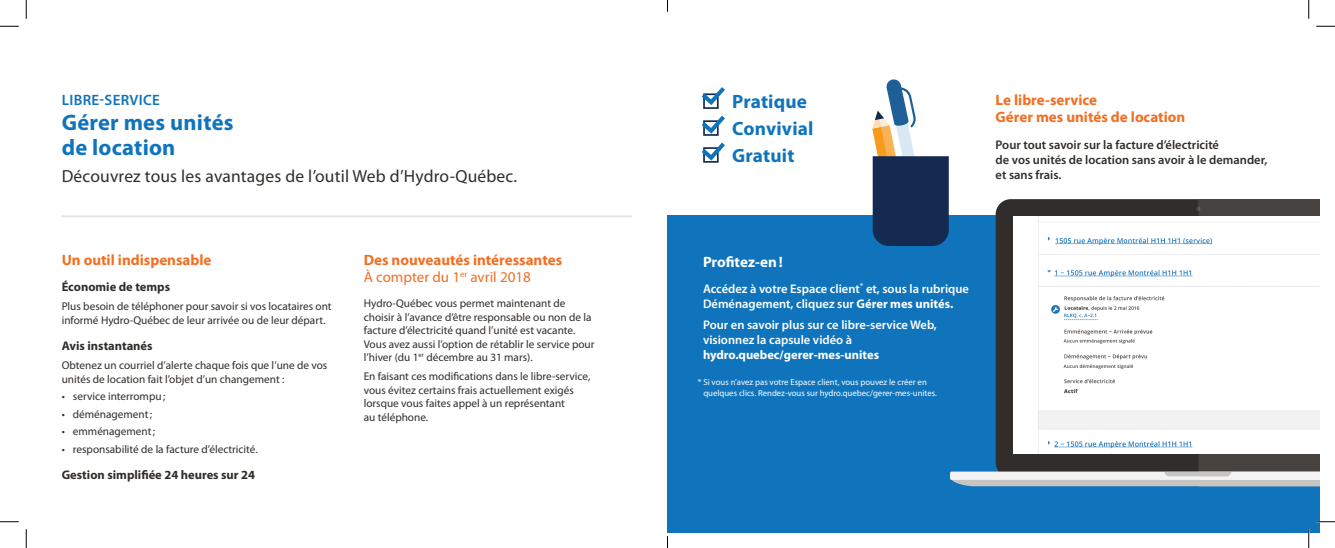
<style>
.page{position:relative;width:1335px;height:548px;background:#fff}
.page>*{position:absolute;margin:0;border:0;box-sizing:border-box;transform-origin:0 0}
.t1{font:700 22.5px/25px "Myriad Pro";letter-spacing:.01em;color:#1074bc}
.t2{font:700 19.25px "Myriad Pro";letter-spacing:.01em;color:#1074bc}
.t3{font:17.5px "Myriad Pro";letter-spacing:.01em;color:#312d2a}
.sous-titre{font:700 15px/17.5px "Myriad Pro";color:#f36e21}
.t4{font:600 15px "Myriad Pro";letter-spacing:.02em;color:#1074bc}
.sous-titre-2{font:700 15px "Myriad Pro";color:#fff}
.t5{font:600 12.5px/15px "Myriad Pro";color:#fff}
.t6{font:600 12.5px/15px "Myriad Pro";color:#312d2a}
.t7{font:700 12.5px "Myriad Pro";color:#312d2a}
.t8{font:11.25px/13.5px "Myriad Pro";color:#312d2a}
.t9{font:8.75px/10.5px "Myriad Pro";color:#fff}
.s1{font-weight:400}
.s2{font-weight:700}
</style>
<div class="page">
<div style="left:668px;top:215px;width:652px;height:317px;background:#1074bc"></div>
<hr style="left:62px;top:215px;width:570px;height:2px;background:#e2e2e2">
<svg style="left:872px;top:79px;width:77px;height:167px"></svg>
<div style="left:996px;top:199px;width:202px;height:272px;background:#312d2a"></div>
<div style="left:1198px;top:199px;width:122px;height:272px;background:#47423e"></div>
<svg style="left:1196px;top:206px;width:5px;height:5px"></svg>
<svg style="left:950px;top:471px;width:370px;height:15px;background:#d5d6d6"></svg>
<img style="left:1013px;top:216px;width:307px;height:237px">
<svg style="left:702px;top:87px;width:23px;height:76px"></svg>
<svg style="left:0;top:25px;width:19px;height:2px"></svg>
<svg style="left:1316px;top:25px;width:19px;height:2px"></svg>
<svg style="left:0;top:521px;width:19px;height:1px"></svg>
<svg style="left:1316px;top:520px;width:19px;height:2px"></svg>
<svg style="left:25px;top:0;width:2px;height:19px"></svg>
<svg style="left:25px;top:529px;width:2px;height:19px"></svg>
<svg style="left:1308px;top:0;width:2px;height:19px"></svg>
<svg style="left:1308px;top:529px;width:2px;height:19px"></svg>
<svg style="left:667px;top:536px;width:1px;height:12px"></svg>
<p class="t4" style="left:62px;top:91px;width:100px">LIBRE-SERVICE</p>
<p class="t1" style="left:62px;top:110px;width:173px">Gérer mes unités de location</p>
<p class="t3" style="left:62px;top:166px;width:457px">Découvrez tous les avantages de l’outil Web d’Hydro-Québec.</p>
<p class="t2" style="left:732px;top:91px;width:76px">Pratique</p>
<p class="t2" style="left:732px;top:118px;width:83px">Convivial</p>
<p class="t2" style="left:732px;top:145px;width:64px">Gratuit</p>
<p class="sous-titre" style="left:996px;top:91px;width:191px">Le libre-service<br>Gérer mes unités de location</p>
<p class="t6" style="left:996px;top:137px;width:273px">Pour tout savoir sur la facture d’électricité<br>de vos unités de location sans avoir à le demander, et sans frais.</p>
<p class="sous-titre" style="left:62px;top:251px;width:151px">Un outil indispensable</p>
<p class="t7" style="left:62px;top:280px;width:110px">Économie de temps</p>
<p class="t8" style="left:62px;top:300px;width:272px">Plus besoin de téléphoner pour savoir si vos locataires ont informé Hydro-Québec de leur arrivée ou de leur départ.</p>
<p class="t7" style="left:62px;top:338px;width:92px">Avis instantanés</p>
<p class="t8" style="left:62px;top:358px;width:267px">Obtenez un courriel d’alerte chaque fois que l’une de vos unités de location fait l’objet d’un changement :</p>
<p class="t8" style="left:62px;top:389px;width:105px">• service interrompu;</p>
<p class="t8" style="left:62px;top:407px;width:92px">• déménagement;</p>
<p class="t8" style="left:62px;top:424px;width:95px">• emménagement;</p>
<p class="t8" style="left:62px;top:442px;width:198px">• responsabilité de la facture d’électricité.</p>
<p class="t7" style="left:62px;top:467px;width:195px">Gestion simplifiée 24 heures sur 24</p>
<p class="sous-titre" style="left:364px;top:251px;width:200px">Des nouveautés intéressantes<br><span class="s1">À compter du 1</span><sup>er</sup> <span class="s1">avril 2018</span></p>
<p class="t8" style="left:364px;top:296px;width:232px">Hydro-Québec vous permet maintenant de choisir à l’avance d’être responsable ou non de la facture d’électricité quand l’unité est vacante.<br>Vous avez aussi l’option de rétablir le service pour l’hiver (du 1<sup>er</sup> décembre au 31 mars).</p>
<p class="t8" style="left:364px;top:370px;width:228px">En faisant ces modifications dans le libre-service, vous évitez certains frais actuellement exigés lorsque vous faites appel à un représentant<br>au téléphone.</p>
<p class="t9" style="left:703px;top:377px;width:235px;text-indent:-5px">* Si vous n’avez pas votre Espace client, vous pouvez le créer en quelques clics. Rendez-vous sur hydro.quebec/gerer-mes-unites.</p>
<p class="sous-titre-2" style="left:703px;top:253px;width:81px">Profitez-en!</p>
<p class="t5" style="left:703px;top:281px;width:268px">Accédez à votre Espace client<sup>*</sup> et, sous la rubrique<br>Déménagement, cliquez sur <span class="s2">Gérer mes unités.</span></p>
<p class="t5" style="left:703px;top:317px;width:235px">Pour en savoir plus sur ce libre-service Web, visionnez la capsule vidéo à <span class="s2">hydro.quebec/gerer-mes-unites</span></p>
</div>
